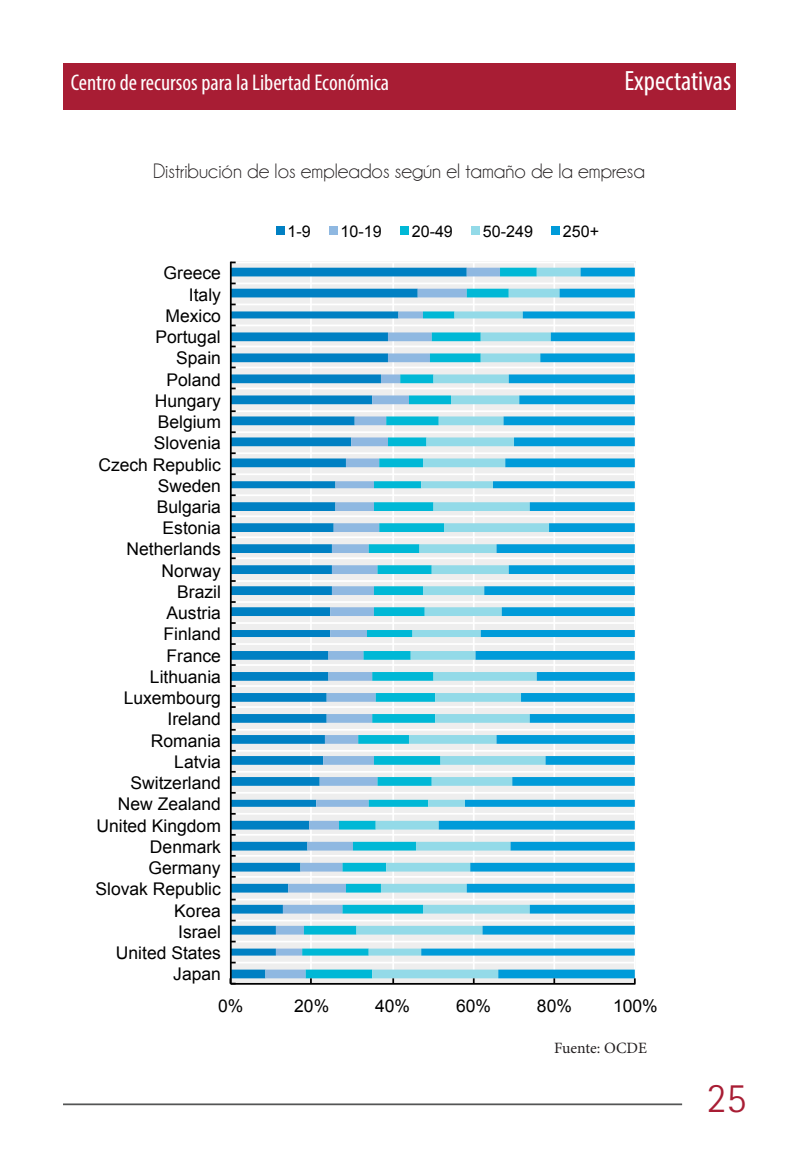
<style>
.page{position:relative;width:799px;height:1166px;background:#fff}
.page>*{position:absolute;margin:0;border:0;box-sizing:border-box;transform-origin:0 0}
.t1{font:300 42px "Rotis Sans Serif";color:#a81d34}
.t2{font:condensed 28px "Myriad Pro";color:#fff}
.t3{font:condensed 22.75px "Myriad Pro";color:#fff}
.t4{font:21px "Champagne&Limousines";color:#231f20}
.t5{font:17.5px "Arial";color:#000}
.t6{font:16.1px "Arial";color:#000}
.t7{font:15.75px "Minion Pro";letter-spacing:-.005em;color:#231f20}
</style>
<div class="page">
<div style="left:63px;top:63px;width:673px;height:46px;background:#a81d34"></div>
<hr style="left:63px;top:1103px;width:619px;height:2px;background:#545555">
<svg style="left:232px;top:268px;width:33px;height:710px;background:#8cc0db"></svg>
<svg style="left:265px;top:268px;width:37px;height:710px;background:#94c4df"></svg>
<svg style="left:302px;top:268px;width:54px;height:710px"></svg>
<svg style="left:356px;top:268px;width:65px;height:710px;background:#a4d8e6"></svg>
<svg style="left:421px;top:268px;width:214px;height:710px;background:#a3d7e8"></svg>
<hr style="left:231px;top:983px;width:404px;height:2px;background:#000">
<hr style="left:230px;top:262px;width:2px;height:722px;background:#000">
<svg style="left:229px;top:978px;width:7px;height:6px"></svg>
<div style="left:276px;top:226px;width:8px;height:8px;background:#0080c3"></div>
<div style="left:329px;top:226px;width:8px;height:8px;background:#8fb8e1"></div>
<div style="left:400px;top:226px;width:8px;height:8px;background:#00b8d6"></div>
<div style="left:471px;top:226px;width:8px;height:8px;background:#93dae8"></div>
<div style="left:551px;top:226px;width:9px;height:8px;background:#009bd9"></div>
<p class="t3" style="left:71px;top:69px;width:320px">Centro de recursos para la Libertad Económica</p>
<p class="t2" style="left:624px;top:64px;width:108px">Expectativas</p>
<p class="t4" style="left:153px;top:161px;width:493px">Distribución de los empleados según el tamaño de la empresa</p>
<p class="t5" style="left:164px;top:262px;width:59px">Greece</p>
<p class="t5" style="left:189px;top:283px;width:34px">Italy</p>
<p class="t5" style="left:165px;top:304px;width:57px">Mexico</p>
<p class="t5" style="left:155px;top:325px;width:67px">Portugal</p>
<p class="t5" style="left:176px;top:347px;width:46px">Spain</p>
<p class="t5" style="left:166px;top:368px;width:56px">Poland</p>
<p class="t5" style="left:155px;top:389px;width:68px">Hungary</p>
<p class="t5" style="left:158px;top:410px;width:65px">Belgium</p>
<p class="t5" style="left:154px;top:432px;width:69px">Slovenia</p>
<p class="t5" style="left:98px;top:453px;width:124px">Czech Republic</p>
<p class="t5" style="left:158px;top:474px;width:65px">Sweden</p>
<p class="t5" style="left:157px;top:495px;width:66px">Bulgaria</p>
<p class="t5" style="left:163px;top:517px;width:60px">Estonia</p>
<p class="t5" style="left:127px;top:538px;width:96px">Netherlands</p>
<p class="t5" style="left:162px;top:559px;width:61px">Norway</p>
<p class="t5" style="left:177px;top:580px;width:45px">Brazil</p>
<p class="t5" style="left:166px;top:601px;width:56px">Austria</p>
<p class="t5" style="left:164px;top:623px;width:59px">Finland</p>
<p class="t5" style="left:166px;top:644px;width:56px">France</p>
<p class="t5" style="left:150px;top:665px;width:73px">Lithuania</p>
<p class="t5" style="left:124px;top:686px;width:99px">Luxembourg</p>
<p class="t5" style="left:167px;top:708px;width:55px">Ireland</p>
<p class="t5" style="left:151px;top:729px;width:72px">Romania</p>
<p class="t5" style="left:174px;top:750px;width:48px">Latvia</p>
<p class="t5" style="left:130px;top:771px;width:92px">Switzerland</p>
<p class="t5" style="left:118px;top:793px;width:105px">New Zealand</p>
<p class="t5" style="left:96px;top:814px;width:126px">United Kingdom</p>
<p class="t5" style="left:150px;top:835px;width:72px">Denmark</p>
<p class="t5" style="left:148px;top:856px;width:73px">Germany</p>
<p class="t5" style="left:95px;top:877px;width:127px">Slovak Republic</p>
<p class="t5" style="left:174px;top:899px;width:48px">Korea</p>
<p class="t5" style="left:178px;top:920px;width:44px">Israel</p>
<p class="t5" style="left:116px;top:941px;width:107px">United States</p>
<p class="t5" style="left:173px;top:962px;width:49px">Japan</p>
<p class="t6" style="left:287px;top:221px;width:25px">1-9</p>
<p class="t6" style="left:341px;top:221px;width:43px">10-19</p>
<p class="t6" style="left:412px;top:221px;width:43px">20-49</p>
<p class="t6" style="left:483px;top:221px;width:52px">50-249</p>
<p class="t6" style="left:563px;top:221px;width:38px">250+</p>
<p class="t5" style="left:218px;top:994px;width:27px">0%</p>
<p class="t5" style="left:294px;top:994px;width:37px">20%</p>
<p class="t5" style="left:375px;top:994px;width:37px">40%</p>
<p class="t5" style="left:456px;top:994px;width:37px">60%</p>
<p class="t5" style="left:537px;top:994px;width:37px">80%</p>
<p class="t5" style="left:613px;top:994px;width:46px">100%</p>
<p class="t7" style="left:554px;top:1038px;width:94px">Fuente: OCDE</p>
<p class="t1" style="left:706px;top:1073px;width:42px">25</p>
</div>
